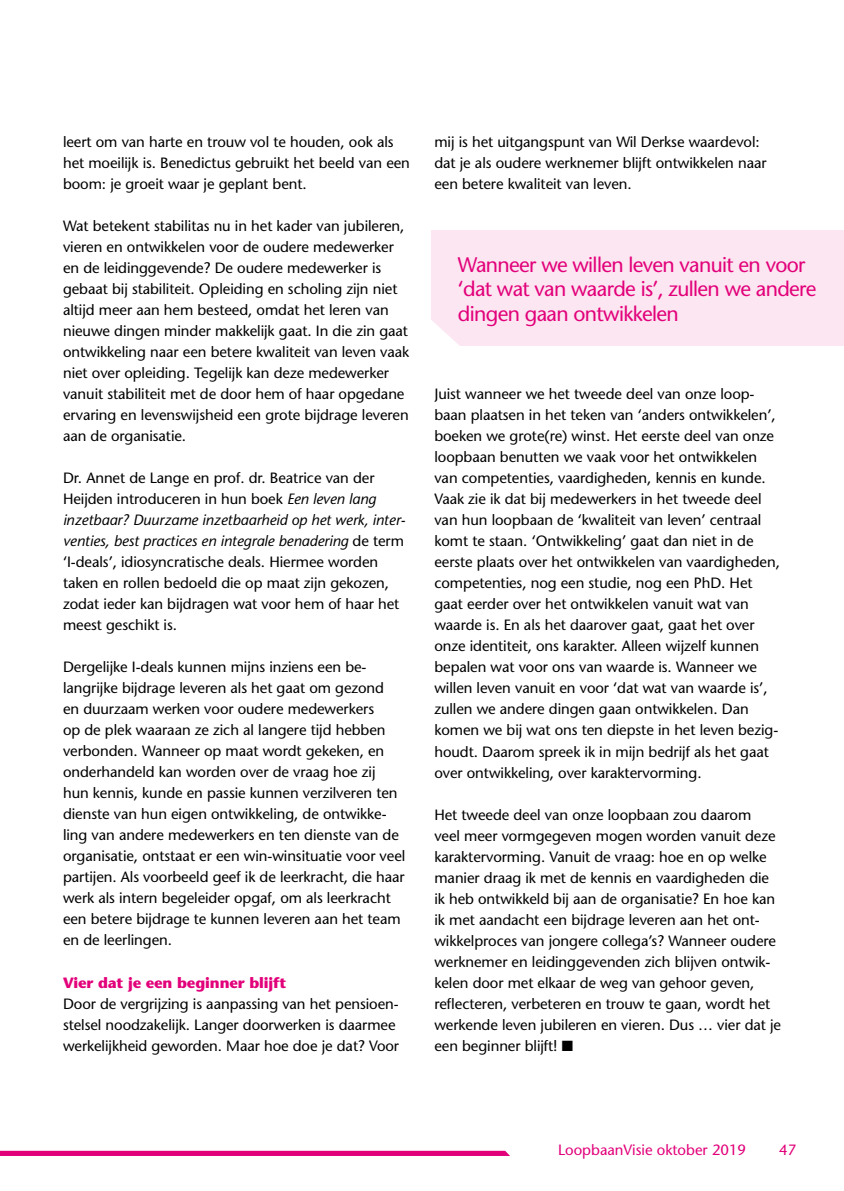
<style>
.page{position:relative;width:844px;height:1191px;background:#fff}
.page>*{position:absolute;margin:0;border:0;box-sizing:border-box;transform-origin:0 0}
.t1{font:21px/24.5px "Stone Sans";letter-spacing:-.03em;color:#e2007a}
.t2{font:14.88px/21px "Stone Sans";letter-spacing:-.005em;color:#000}
.t3{font:14.88px "Stone Sans";color:#e2007a}
.t4{font:700 14.88px "Stone Sans";letter-spacing:-.005em;color:#e2007a}
.s1{font-style:italic}
</style>
<div class="page">
<svg style="left:0;top:1150px;width:510px;height:6px;background:#e5248c"></svg>
<div style="left:431px;top:231px;width:412px;height:115px;background:#fce6f1"></div>
<svg style="left:431px;top:320px;width:29px;height:26px"></svg>
<p class="t2" style="left:63px;top:131px;width:348px">leert om van harte en trouw vol te houden, ook als het moeilijk is. Benedictus gebruikt het beeld van een boom: je groeit waar je geplant bent.</p>
<p class="t2" style="left:63px;top:215px;width:348px">Wat betekent stabilitas nu in het kader van jubileren, vieren en ontwikkelen voor de oudere medewerker en de leidinggevende? De oudere medewerker is gebaat bij stabiliteit. Opleiding en scholing zijn niet altijd meer aan hem besteed, omdat het leren van nieuwe dingen minder makkelijk gaat. In die zin gaat ontwikkeling naar een betere kwaliteit van leven vaak niet over opleiding. Tegelijk kan deze medewerker vanuit stabiliteit met de door hem of haar opgedane ervaring en levenswijsheid een grote bijdrage leveren aan de organisatie.</p>
<p class="t2" style="left:63px;top:467px;width:344px">Dr. Annet de Lange en prof. dr. Beatrice van der Heijden introduceren in hun boek <span class="s1">Een leven lang inzetbaar? Duurzame inzetbaarheid op het werk, inter&shy;venties, best practices en integrale benadering</span> de term ‘I-deals’, idiosyncratische deals. Hiermee worden taken en rollen bedoeld die op maat zijn gekozen, zodat ieder kan bijdragen wat voor hem of haar het meest geschikt is.</p>
<p class="t2" style="left:63px;top:656px;width:344px">Dergelijke I-deals kunnen mijns inziens een be&shy;langrijke bijdrage leveren als het gaat om gezond<br>en duurzaam werken voor oudere medewerkers<br>op de plek waaraan ze zich al langere tijd hebben verbonden. Wanneer op maat wordt gekeken, en onderhandeld kan worden over de vraag hoe zij<br>hun kennis, kunde en passie kunnen verzilveren ten dienste van hun eigen ontwikkeling, de ontwikke&shy;ling van andere medewerkers en ten dienste van de organisatie, ontstaat er een win-winsituatie voor veel partijen. Als voorbeeld geef ik de leerkracht, die haar werk als intern begeleider opgaf, om als leerkracht een betere bijdrage te kunnen leveren aan het team en de leerlingen.</p>
<p class="t4" style="left:63px;top:973px;width:225px">Vier dat je een beginner blijft</p>
<p class="t2" style="left:63px;top:992px;width:337px">Door de vergrijzing is aanpassing van het pensioen&shy;stelsel noodzakelijk. Langer doorwerken is daarmee werkelijkheid geworden. Maar hoe doe je dat? Voor</p>
<p class="t2" style="left:434px;top:131px;width:333px">mij is het uitgangspunt van Wil Derkse waardevol: dat je als oudere werknemer blijft ontwikkelen naar een betere kwaliteit van leven.</p>
<h1 class="t1" style="left:458px;top:252px;width:360px">Wanneer we willen leven vanuit en voor ‘dat wat van waarde is’, zullen we andere dingen gaan ontwikkelen</h1>
<p class="t2" style="left:434px;top:383px;width:347px">Juist wanneer we het tweede deel van onze loop&shy;baan plaatsen in het teken van ‘anders ontwikkelen’, boeken we grote(re) winst. Het eerste deel van onze loopbaan benutten we vaak voor het ontwikkelen van competenties, vaardigheden, kennis en kunde.<br>Vaak zie ik dat bij medewerkers in het tweede deel van hun loopbaan de ‘kwaliteit van leven’ centraal komt te staan. ‘Ontwikkeling’ gaat dan niet in de eerste plaats over het ontwikkelen van vaardigheden, competenties, nog een studie, nog een PhD. Het gaat eerder over het ontwikkelen vanuit wat van waarde is. En als het daarover gaat, gaat het over onze identiteit, ons karakter. Alleen wijzelf kunnen bepalen wat voor ons van waarde is. Wanneer we willen leven vanuit en voor ‘dat wat van waarde is’, zullen we andere dingen gaan ontwikkelen. Dan komen we bij wat ons ten diepste in het leven bezig&shy;houdt. Daarom spreek ik in mijn bedrijf als het gaat over ontwikkeling, over karaktervorming.</p>
<p class="t2" style="left:434px;top:803px;width:348px">Het tweede deel van onze loopbaan zou daarom<br>veel meer vormgegeven mogen worden vanuit deze karaktervorming. Vanuit de vraag: hoe en op welke manier draag ik met de kennis en vaardigheden die ik heb ontwikkeld bij aan de organisatie? En hoe kan ik met aandacht een bijdrage leveren aan het ont&shy;wikkelproces van jongere collega’s? Wanneer oudere werknemer en leidinggevenden zich blijven ontwik&shy;kelen door met elkaar de weg van gehoor geven, reflecteren, verbeteren en trouw te gaan, wordt het werkende leven jubileren en vieren. Dus … vier dat je een beginner blijft! ■</p>
<p class="t3" style="left:558px;top:1141px;width:189px">LoopbaanVisie oktober 2019</p>
<p class="t3" style="left:779px;top:1141px;width:19px">47</p>
</div>
